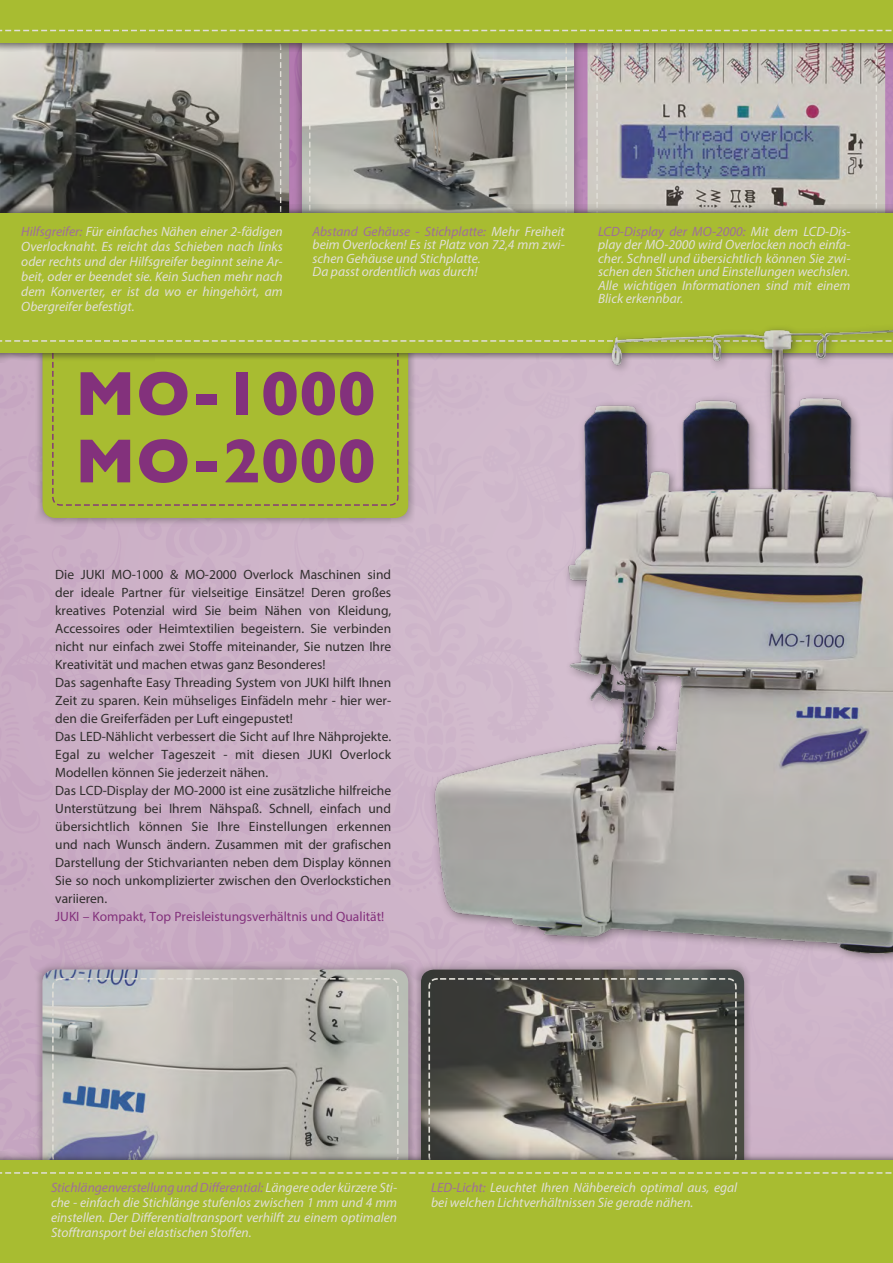
<style>
.page{position:relative;width:893px;height:1263px;background:#fff}
.page>*{position:absolute;margin:0;border:0;box-sizing:border-box;transform-origin:0 0}
.t1{font:700 63px/67.5px "Gill Sans";letter-spacing:.015em;color:#83317c}
.t2{font:italic 13.5px/15px "Myriad Pro";color:#e1dfd8;text-align:justify}
.t3{font:13.5px/18px "Myriad Pro";color:#2f2d2c}
.t4{font:13.5px "Myriad Pro";color:#83317c}
.s1{color:#9f6e9a}
</style>
<div class="page">
<div style="left:0;top:345px;width:893px;height:846px;background:#cbb0c6"></div>
<img style="left:587px;top:52px;width:298px;height:152px">
<div style="left:412px;top:960px;width:341px;height:223px;background:#2f2d2c;opacity:.5"></div>
<img style="left:421px;top:993px;width:323px;height:159px">
<div style="left:293px;top:21px;width:290px;height:222px;background:#2f2d2c;opacity:.5"></div>
<img style="left:302px;top:52px;width:272px;height:152px">
<div style="left:33px;top:960px;width:384px;height:223px;background:#2f2d2c;opacity:.5"></div>
<img style="left:43px;top:969px;width:365px;height:183px">
<div style="left:52px;top:978px;width:347px;height:187px;border:2px dashed #e1dfd8;border-radius:8px"></div>
<hr style="left:891px;top:26px;width:2px;height:223px;background:#b987b8">
<img style="left:281px;top:52px;width:8px;height:152px">
<svg style="left:0;top:52px;width:281px;height:152px;background:#777671"></svg>
<svg style="left:0;top:43px;width:893px;height:9px;background:#9c9896"></svg>
<div style="left:0;top:0;width:893px;height:43px;background:#a8bc31"></div>
<svg style="left:0;top:30px;width:892px;height:1px"></svg>
<svg style="left:0;top:1152px;width:893px;height:9px;background:#959185"></svg>
<div style="left:0;top:1161px;width:893px;height:102px;background:#a8bc31"></div>
<svg style="left:0;top:1172px;width:892px;height:2px"></svg>
<div style="left:33px;top:313px;width:384px;height:214px;background:#2f2d2c;opacity:.5"></div>
<div style="left:43px;top:322px;width:365px;height:196px;background:#a8bc31;border-radius:13px"></div>
<svg style="left:0;top:204px;width:893px;height:158px;background:#888969"></svg>
<div style="left:0;top:213px;width:893px;height:140px;background:#a8bc31"></div>
<svg style="left:0;top:340px;width:389px;height:2px"></svg>
<img style="left:389px;top:328px;width:504px;height:665px">
<p class="t2" style="left:21px;top:223px;width:263px"><span class="s1">Hilfsgreifer:</span> Für einfaches Nähen einer 2-fädigen Overlocknaht. Es reicht das Schieben nach links oder rechts und der Hilfsgreifer beginnt seine Ar&shy;beit, oder er beendet sie. Kein Suchen mehr nach dem Konverter, er ist da wo er hingehört, am Obergreifer befestigt.</p>
<p class="t2" style="left:313px;top:224px;width:254px;line-height:13.5px;text-align:left"><span class="s1">Abstand Gehäuse - Stichplatte:</span> Mehr Freiheit beim Overlocken! Es ist Platz von 72,4 mm zwi&shy;schen Gehäuse und Stichplatte.<br>Da passt ordentlich was durch!</p>
<h1 class="t1" style="left:75px;top:359px;width:302px">MO-1000<br>MO-2000</h1>
<p class="t2" style="left:598px;top:224px;width:254px;line-height:13.5px"><span class="s1">LCD-Display der MO-2000:</span> Mit dem LCD-Dis&shy;play der MO-2000 wird Overlocken noch einfa&shy;cher. Schnell und übersichtlich können Sie zwi&shy;schen den Stichen und Einstellungen wechslen.<br>Alle wichtigen Informationen sind mit einem Blick erkennbar.</p>
<p class="t3" style="left:55px;top:565px;width:338px">Die JUKI MO-1000 &amp; MO-2000 Overlock Maschinen sind der ideale Partner für vielseitige Einsätze! Deren großes kreatives Potenzial wird Sie beim Nähen von Kleidung, Accessoires oder Heimtextilien begeistern. Sie verbinden nicht nur einfach zwei Stoffe miteinander, Sie nutzen Ihre Kreativität und machen etwas ganz Besonderes!<br>Das sagenhafte Easy Threading System von JUKI hilft Ihnen Zeit zu sparen. Kein mühseliges Einfädeln mehr - hier wer&shy;den die Greiferfäden per Luft eingepustet!<br>Das LED-Nählicht verbessert die Sicht auf Ihre Nähprojekte.<br>Egal zu welcher Tageszeit - mit diesen JUKI Overlock Modellen können Sie jederzeit nähen.<br>Das LCD-Display der MO-2000 ist eine zusätzliche hilfreiche Unterstützung bei Ihrem Nähspaß. Schnell, einfach und übersichtlich können Sie Ihre Einstellungen erkennen und nach Wunsch ändern. Zusammen mit der grafischen Darstellung der Stichvarianten neben dem Display können Sie so noch unkomplizierter zwischen den Overlockstichen variieren.</p>
<p class="t4" style="left:55px;top:908px;width:331px">JUKI – Kompakt, Top Preisleistungsverhältnis und Qualität!</p>
<p class="t2" style="left:51px;top:1180px;width:348px"><span class="s1">Stichlängenverstellung und Differential:</span> Längere oder kürzere Sti&shy;che - einfach die Stichlänge stufenlos zwischen 1 mm und 4 mm einstellen. Der Differentialtransport verhilft zu einem optimalen Stofftransport bei elastischen Stoffen.</p>
<p class="t2" style="left:431px;top:1180px;width:308px"><span class="s1">LED-Licht:</span> Leuchtet Ihren Nähbereich optimal aus, egal bei welchen Lichtverhältnissen Sie gerade nähen.</p>
</div>
